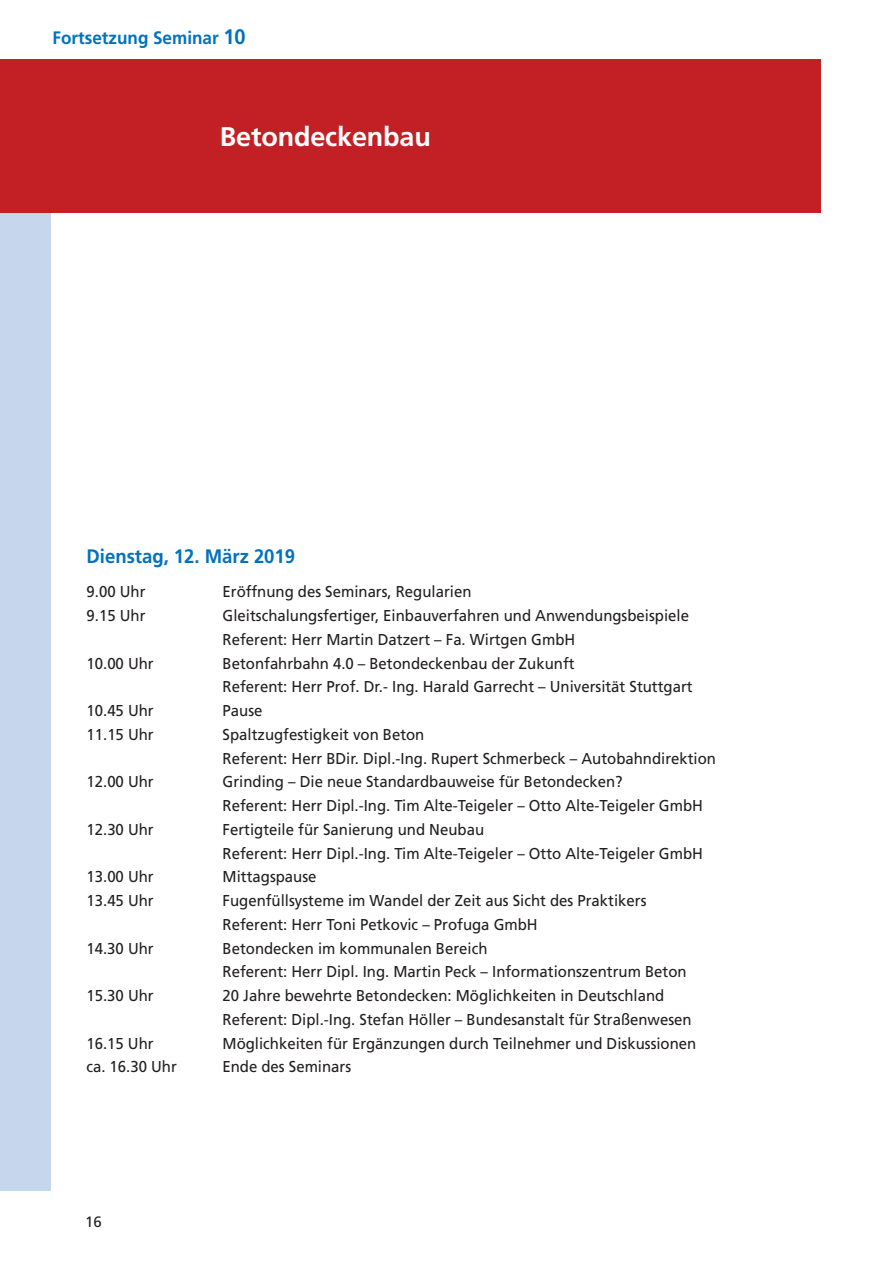
<style>
.page{position:relative;width:893px;height:1263px;background:#fff}
.page>*{position:absolute;margin:0;border:0;box-sizing:border-box;transform-origin:0 0}
.t1{font:700 27px "Frutiger";letter-spacing:-.005em;color:#fff}
.t2{font:700 19.5px "Frutiger";color:#0072bc;scale:.95 1}
.t3{font:700 18px "Frutiger";color:#0072bc;scale:.95 1}
.t4{font:15.75px/23.7px "Frutiger";color:#231f20;scale:.95 1}
.t5{font:15px "Frutiger";color:#231f20}
.s1{font-size:21px}
</style>
<div class="page">
<div style="left:0;top:149px;width:51px;height:1042px;background:#c6d6ed"></div>
<div style="left:0;top:60px;width:821px;height:153px;background:#c32025"></div>
<p class="t3" style="left:53px;top:30px;width:205px">Fortsetzung Seminar <span class="s1">10</span></p>
<h1 class="t1" style="left:220px;top:125px;width:213px">Betondeckenbau</h1>
<p class="t2" style="left:87px;top:549px;width:221px">Dienstag, 12. März 2019</p>
<p class="t4" style="left:87px;top:581px;width:64px">9.00 Uhr</p>
<p class="t4" style="left:223px;top:581px;width:263px">Eröffnung des Seminars, Regularien</p>
<p class="t4" style="left:87px;top:605px;width:64px">9.15 Uhr</p>
<p class="t4" style="left:223px;top:605px;width:492px">Gleitschalungsfertiger, Einbauverfahren und Anwendungsbeispiele<br>Referent: Herr Martin Datzert – Fa. Wirtgen GmbH</p>
<p class="t4" style="left:87px;top:652px;width:72px">10.00 Uhr</p>
<p class="t4" style="left:223px;top:652px;width:496px">Betonfahrbahn 4.0 – Betondeckenbau der Zukunft<br>Referent: Herr Prof. Dr.- Ing. Harald Garrecht – Universität Stuttgart</p>
<p class="t4" style="left:87px;top:700px;width:72px">10.45 Uhr</p>
<p class="t4" style="left:223px;top:700px;width:44px">Pause</p>
<p class="t4" style="left:87px;top:724px;width:72px">11.15 Uhr</p>
<p class="t4" style="left:223px;top:724px;width:521px">Spaltzugfestigkeit von Beton<br>Referent: Herr BDir. Dipl.-Ing. Rupert Schmerbeck – Autobahndirektion</p>
<p class="t4" style="left:87px;top:771px;width:72px">12.00 Uhr</p>
<p class="t4" style="left:223px;top:771px;width:507px">Grinding – Die neue Standardbauweise für Betondecken?<br>Referent: Herr Dipl.-Ing. Tim Alte-Teigeler – Otto Alte-Teigeler GmbH</p>
<p class="t4" style="left:87px;top:819px;width:72px">12.30 Uhr</p>
<p class="t4" style="left:223px;top:819px;width:507px">Fertigteile für Sanierung und Neubau<br>Referent: Herr Dipl.-Ing. Tim Alte-Teigeler – Otto Alte-Teigeler GmbH</p>
<p class="t4" style="left:87px;top:866px;width:72px">13.00 Uhr</p>
<p class="t4" style="left:223px;top:866px;width:100px">Mittagspause</p>
<p class="t4" style="left:87px;top:890px;width:72px">13.45 Uhr</p>
<p class="t4" style="left:223px;top:890px;width:448px">Fugenfüllsysteme im Wandel der Zeit aus Sicht des Praktikers<br>Referent: Herr Toni Petkovic – Profuga GmbH</p>
<p class="t4" style="left:87px;top:937px;width:72px">14.30 Uhr</p>
<p class="t4" style="left:223px;top:937px;width:490px">Betondecken im kommunalen Bereich<br>Referent: Herr Dipl. Ing. Martin Peck – Informationszentrum Beton</p>
<p class="t4" style="left:86px;top:985px;width:72px">15.30 Uhr</p>
<p class="t4" style="left:223px;top:985px;width:495px">20 Jahre bewehrte Betondecken: Möglichkeiten in Deutschland<br>Referent: Dipl.-Ing. Stefan Höller – Bundesanstalt für Straßenwesen</p>
<p class="t4" style="left:86px;top:1032px;width:72px">16.15 Uhr</p>
<p class="t4" style="left:223px;top:1032px;width:500px">Möglichkeiten für Ergänzungen durch Teilnehmer und Diskussionen</p>
<p class="t4" style="left:86px;top:1056px;width:97px">ca. 16.30 Uhr</p>
<p class="t4" style="left:223px;top:1056px;width:137px">Ende des Seminars</p>
<p class="t5" style="left:85px;top:1216px;width:18px">16</p>
</div>
